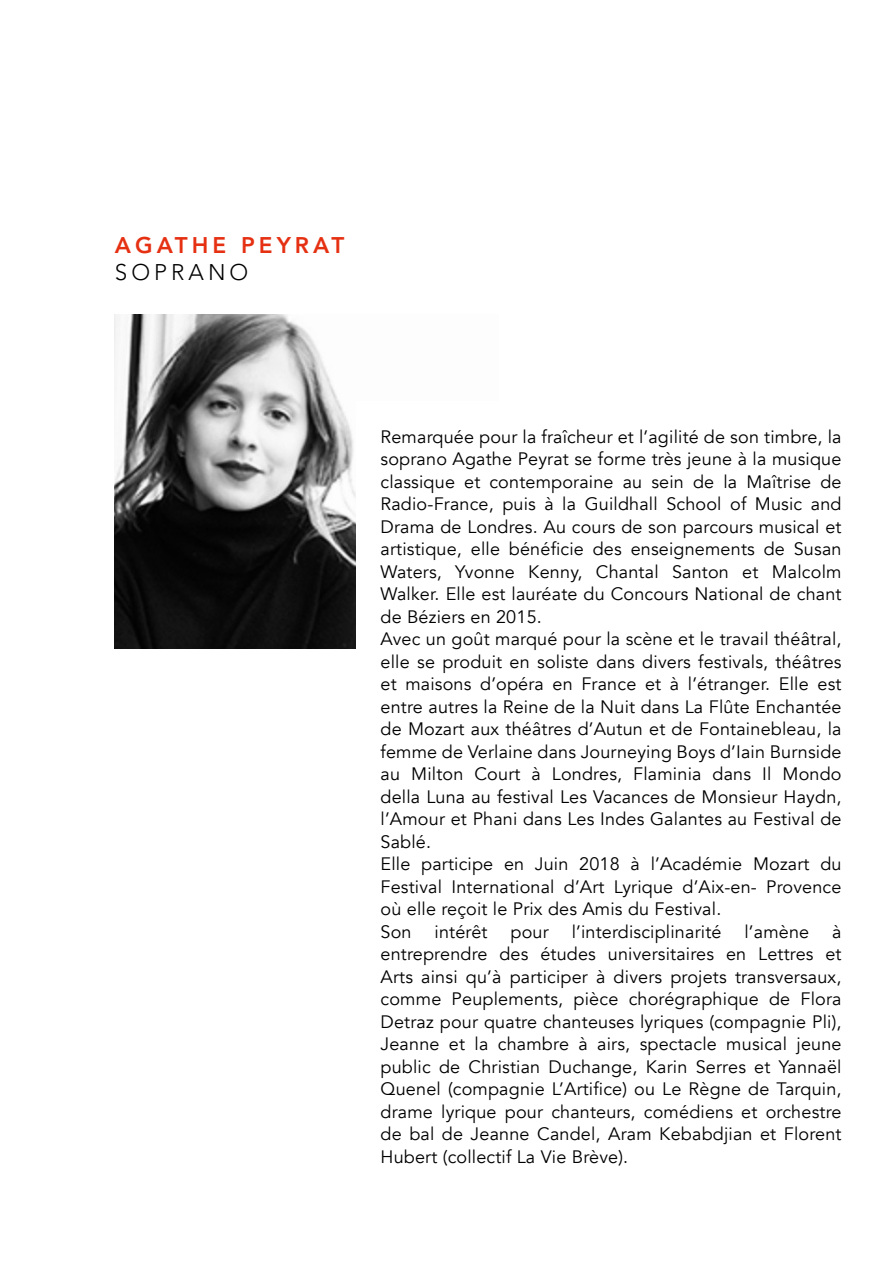
<style>
.page{position:relative;width:893px;height:1263px;background:#fff}
.page>*{position:absolute;margin:0;border:0;box-sizing:border-box;transform-origin:0 0}
.t1{font:800 22.5px "Avenir LT Std";letter-spacing:.18em;color:#e53012}
.t2{font:300 22.5px "Avenir LT Std";letter-spacing:.18em;color:#000}
.t3{font:18px/22.5px "Avenir";letter-spacing:.01em;color:#000}
</style>
<div class="page">
<img style="left:115px;top:315px;width:241px;height:333px">
<p class="t1" style="left:115px;top:232px;width:231px">AGATHE PEYRAT</p>
<p class="t2" style="left:115px;top:259px;width:135px">SOPRANO</p>
<p class="t3" style="left:381px;top:426px;width:462px">Remarquée pour la fraîcheur et l’agilité de son timbre, la soprano Agathe Peyrat se forme très jeune à la musique classique et contemporaine au sein de la Maîtrise de Radio-France, puis à la Guildhall School of Music and Drama de Londres. Au cours de son parcours musical et artistique, elle bénéficie des enseignements de Susan Waters, Yvonne Kenny, Chantal Santon et Malcolm Walker. Elle est lauréate du Concours National de chant de Béziers en 2015.<br>Avec un goût marqué pour la scène et le travail théâtral, elle se produit en soliste dans divers festivals, théâtres et maisons d’opéra en France et à l’étranger. Elle est entre autres la Reine de la Nuit dans La Flûte Enchantée de Mozart aux théâtres d’Autun et de Fontainebleau, la femme de Verlaine dans Journeying Boys d’Iain Burnside au Milton Court à Londres, Flaminia dans Il Mondo della Luna au festival Les Vacances de Monsieur Haydn, l’Amour et Phani dans Les Indes Galantes au Festival de Sablé.<br>Elle participe en Juin 2018 à l’Académie Mozart du Festival International d’Art Lyrique d’Aix-en- Provence où elle reçoit le Prix des Amis du Festival.<br>Son</p>
<p class="t3" style="left:435px;top:921px;width:55px">intérêt</p>
<p class="t3" style="left:511px;top:921px;width:40px">pour</p>
<p class="t3" style="left:572px;top:921px;width:151px">l’interdisciplinarité</p>
<p class="t3" style="left:744px;top:921px;width:66px">l’amène</p>
<p class="t3" style="left:381px;top:921px;width:462px;text-align:justify;text-indent:452px">à entreprendre des études universitaires en Lettres et Arts ainsi qu’à participer à divers projets transversaux, comme Peuplements, pièce chorégraphique de Flora Detraz pour quatre chanteuses lyriques (compagnie Pli), Jeanne et la chambre à airs, spectacle musical jeune public de Christian Duchange, Karin Serres et Yannaël Quenel (compagnie L’Artifice) ou Le Règne de Tarquin, drame lyrique pour chanteurs, comédiens et orchestre de bal de Jeanne Candel, Aram Kebabdjian et Florent Hubert (collectif La Vie Brève).</p>
</div>
